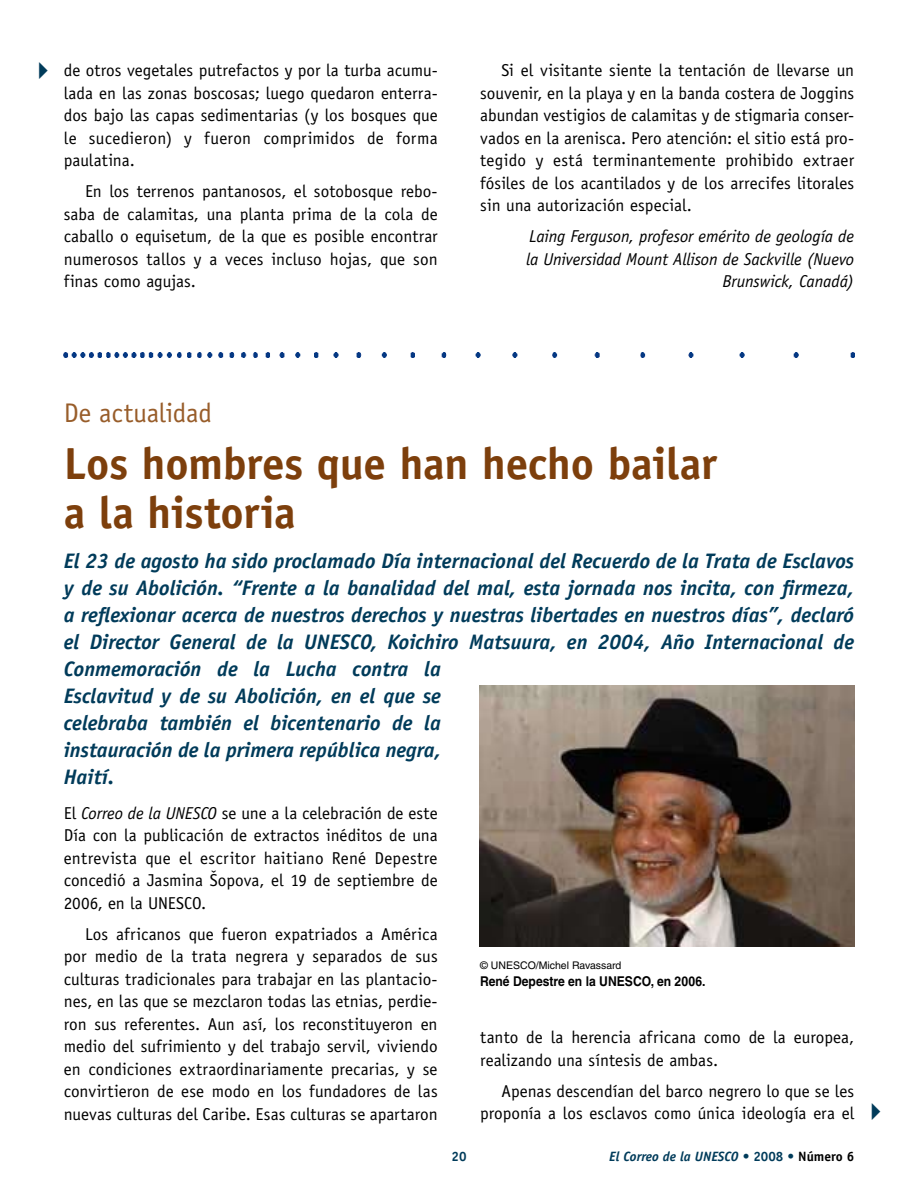
<style>
.page{position:relative;width:918px;height:1188px;background:#fff}
.page>*{position:absolute;margin:0;border:0;box-sizing:border-box;transform-origin:0 0}
.t1{font:700 45px/49.5px "Officina Sans Std";letter-spacing:-.01em;color:#7d3f0c}
.t2{font:27px "Officina Sans Std";letter-spacing:-.005em;color:#985d2a}
.t3{font:italic 700 21px/27px "Officina Sans Std";color:#003b5a}
.t4{font:17.25px/22.5px "Officina Sans Std";color:#000;text-align:justify}
.t5{font:italic 17.25px/22.5px "Officina Sans Std";letter-spacing:-.005em;color:#000;text-align:right}
.t6{font:italic 700 13.5px "Officina Sans";color:#003b5a}
.t7{font:700 13.5px "Helvetica LT Std";color:#000;scale:.9 1}
.t8{font:700 13.5px "Officina Sans Std";color:#003b5a}
.t9{font:10.5px "Helvetica LT Std";color:#000}
.s1{font-style:italic}
.s2{font-family:"Officina Sans Std";font-style:normal}
.s3{font-family:"Officina Sans Std";font-style:normal;color:#000}
</style>
<div class="page">
<img style="left:64px;top:352px;width:790px;height:5px">
<img style="left:479px;top:686px;width:375px;height:261px">
<p class="t4" style="left:64px;top:59px;width:375px">de otros vegetales putrefactos y por la turba acumu&shy;lada en las zonas boscosas; luego quedaron enterra&shy;dos bajo las capas sedimentarias (y los bosques que le sucedieron) y fueron comprimidos de forma paulatina.</p>
<p class="t4" style="left:64px;top:180px;width:375px;text-indent:21px">En los terrenos pantanosos, el sotobosque rebo&shy;saba de calamitas, una planta prima de la cola de caballo o equisetum, de la que es posible encontrar numerosos tallos y a veces incluso hojas, que son finas como agujas.</p>
<p class="t4" style="left:480px;top:59px;width:375px;text-indent:21px">Si el visitante siente la tentación de llevarse un souvenir, en la playa y en la banda costera de Joggins abundan vestigios de calamitas y de stigmaria conser&shy;vados en la arenisca. Pero atención: el sitio está pro&shy;tegido y está terminantemente prohibido extraer fósiles de los acantilados y de los arrecifes litorales sin una autorización especial.</p>
<p class="t5" style="left:526px;top:225px;width:330px">Laing Ferguson, profesor emérito de geología de la Universidad Mount Allison de Sackville (Nuevo<br>Brunswick, Canadá)</p>
<h2 class="t2" style="left:64px;top:397px;width:150px">De actualidad</h2>
<h1 class="t1" style="left:64px;top:438px;width:655px">Los hombres que han hecho bailar a la historia</h1>
<p class="t3" style="left:64px;top:547px;width:792px">El 23 de agosto ha sido proclamado Día internacional del Recuerdo de la Trata de Esclavos y de su Abolición. “Frente a la banalidad del mal, esta jornada nos incita, con firmeza, a reflexionar acerca de nuestros derechos y nuestras libertades en nuestros días”, declaró el Director General de la UNESCO, Koichiro Matsuura, en 2004, Año Internacional de Conmemoración de la Lucha contra la<br>Esclavitud y de su Abolición, en el que se<br>celebraba también el bicentenario de la<br>instauración de la primera república negra,<br>Haití.</p>
<p class="t4" style="left:64px;top:802px;width:375px">El <span class="s1">Correo de la UNESCO</span> se une a la celebración de este Día con la publicación de extractos inéditos de una entrevista que el escritor haitiano René Depestre concedió a Jasmina Šopova, el 19 de septiembre de 2006, en la UNESCO.</p>
<p class="t4" style="left:64px;top:923px;width:375px;text-indent:21px">Los africanos que fueron expatriados a América por medio de la trata negrera y separados de sus culturas tradicionales para trabajar en las plantacio&shy;nes, en las que se mezclaron todas las etnias, perdie&shy;ron sus referentes. Aun así, los reconstituyeron en medio del sufrimiento y del trabajo servil, viviendo en condiciones extraordinariamente precarias, y se convirtieron de ese modo en los fundadores de las nuevas culturas del Caribe. Esas culturas se apartaron</p>
<p class="t9" style="left:480px;top:960px;width:143px">© UNESCO/Michel Ravassard</p>
<p class="t7" style="left:480px;top:973px;width:252px">René Depestre en la UNESCO, en 2006.</p>
<p class="t4" style="left:480px;top:1026px;width:375px">tanto de la herencia africana como de la europea, realizando una síntesis de ambas.</p>
<p class="t4" style="left:480px;top:1080px;width:375px;text-align:right">Apenas descendían del barco negrero lo que se les proponía a los esclavos como única ideología era el</p>
<p class="t8" style="left:451px;top:1148px;width:17px">20</p>
<p class="t6" style="left:609px;top:1149px;width:247px">El Correo de la UNESCO <span class="s2">• 2008 •</span> <span class="s3">Número 6</span></p>
</div>
